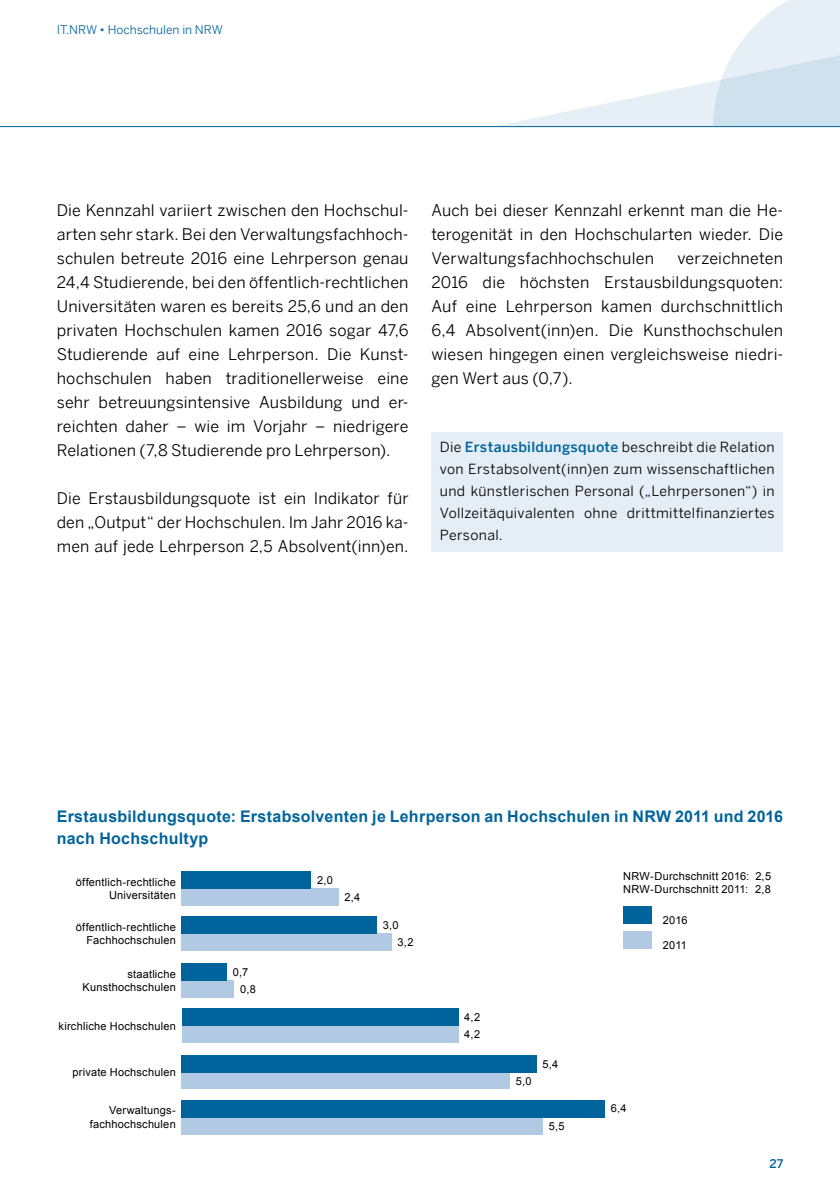
<style>
.page{position:relative;width:840px;height:1191px;background:#fff}
.page>*{position:absolute;margin:0;border:0;box-sizing:border-box;transform-origin:0 0}
.Fließtext{font:16px/24px "Benton Sans";letter-spacing:.01em;color:#000;text-align:justify}
.GRAFIK_Überschrift{font:700 16px/22px "Arial";letter-spacing:.015em;color:#00649c}
.Fließtext-2{font:14px/22px "Benton Sans";letter-spacing:.025em;color:#000;text-align:justify}
.t1{font:12px "Benton Sans";color:#00649c}
.t2{font:500 12px "Benton Sans";color:#00649c}
.GRAFIK_Beschriftunge{font:11px "Arial";letter-spacing:.02em;color:#000}
.s1{font-weight:500;color:#00649c}
</style>
<div class="page">
<hr style="left:0;top:126px;width:839px;height:1px;background:#00649c">
<svg style="left:492px;top:0;width:347px;height:127px"></svg>
<div style="left:431px;top:432px;width:351px;height:120px;background:#e5edf6"></div>
<div style="left:622px;top:906px;width:29px;height:17px;background:#00649c"></div>
<div style="left:622px;top:931px;width:29px;height:17px;background:#b1c9e2"></div>
<div style="left:181px;top:1117px;width:361px;height:17px;background:#b1c9e2"></div>
<div style="left:181px;top:1100px;width:423px;height:17px;background:#00649c"></div>
<div style="left:181px;top:1072px;width:328px;height:17px;background:#b1c9e2"></div>
<div style="left:181px;top:1055px;width:355px;height:17px;background:#00649c"></div>
<div style="left:181px;top:1025px;width:277px;height:17px;background:#b1c9e2"></div>
<div style="left:181px;top:1008px;width:277px;height:17px;background:#00649c"></div>
<div style="left:181px;top:980px;width:53px;height:17px;background:#b1c9e2"></div>
<div style="left:181px;top:963px;width:46px;height:17px;background:#00649c"></div>
<div style="left:181px;top:933px;width:210px;height:17px;background:#b1c9e2"></div>
<div style="left:181px;top:916px;width:196px;height:17px;background:#00649c"></div>
<div style="left:181px;top:888px;width:158px;height:17px;background:#b1c9e2"></div>
<div style="left:181px;top:871px;width:130px;height:17px;background:#00649c"></div>
<p class="t1" style="left:57px;top:23px;width:167px">IT.NRW • Hochschulen in NRW</p>
<p class="Fließtext" style="left:57px;top:198px;width:353px">Die Kennzahl variiert zwischen den Hochschul&shy;arten sehr stark. Bei den Verwaltungsfachhoch&shy;schulen betreute 2016 eine Lehrperson genau 24,4 Studierende, bei den öffentlich-rechtlichen Universitäten waren es bereits 25,6 und an den privaten Hochschulen kamen 2016 sogar 47,6<br>Studierende auf eine Lehrperson. Die Kunst&shy;hochschulen haben traditionellerweise eine sehr betreuungsintensive Ausbildung und er&shy;reichten daher – wie im Vorjahr – niedrigere Relationen (7,8 Studierende pro Lehrperson).</p>
<p class="Fließtext" style="left:57px;top:486px;width:353px">Die Erstausbildungsquote ist ein Indikator für den „Output“ der Hochschulen. Im Jahr 2016 ka&shy;men auf jede Lehrperson 2,5 Absolvent(inn)en.</p>
<p class="Fließtext" style="left:431px;top:198px;width:353px">Auch bei dieser Kennzahl erkennt man die He&shy;terogenität in den Hochschularten wieder. Die Verwaltungsfachhochschulen</p>
<p class="Fließtext" style="left:431px;top:246px;width:353px;text-indent:246px">verzeichneten 2016 die höchsten Erstausbildungsquoten:<br>Auf eine Lehrperson kamen durchschnittlich 6,4 Absolvent(inn)en. Die Kunsthochschulen wiesen hingegen einen vergleichsweise niedri&shy;gen Wert aus (0,7).</p>
<p class="Fließtext-2" style="left:439px;top:436px;width:336px">Die <span class="s1">Erstausbildungsquote</span> beschreibt die Relation von Erstabsolvent(inn)en zum wissenschaftlichen und künstlerischen Personal („Lehrpersonen“) in Vollzeitäquivalenten ohne drittmittelfinanziertes Personal.</p>
<p class="GRAFIK_Überschrift" style="left:57px;top:806px;width:727px">Erstausbildungsquote: Erstabsolventen je Lehrperson an Hochschulen in NRW 2011 und 2016 nach Hochschultyp</p>
<p class="GRAFIK_Beschriftunge" style="left:76px;top:875px;width:102px">öffentlich-rechtliche</p>
<p class="GRAFIK_Beschriftunge" style="left:109px;top:888px;width:68px">Universitäten</p>
<p class="GRAFIK_Beschriftunge" style="left:76px;top:920px;width:102px">öffentlich-rechtliche</p>
<p class="GRAFIK_Beschriftunge" style="left:86px;top:933px;width:91px">Fachhochschulen</p>
<p class="GRAFIK_Beschriftunge" style="left:127px;top:966px;width:50px">staatliche</p>
<p class="GRAFIK_Beschriftunge" style="left:83px;top:980px;width:95px">Kunsthochschulen</p>
<p class="GRAFIK_Beschriftunge" style="left:59px;top:1018px;width:119px">kirchliche Hochschulen</p>
<p class="GRAFIK_Beschriftunge" style="left:72px;top:1065px;width:105px">private Hochschulen</p>
<p class="GRAFIK_Beschriftunge" style="left:109px;top:1103px;width:67px">Verwaltungs-</p>
<p class="GRAFIK_Beschriftunge" style="left:90px;top:1116px;width:87px">fachhochschulen</p>
<p class="GRAFIK_Beschriftunge" style="left:233px;top:964px;width:17px">0,7</p>
<p class="GRAFIK_Beschriftunge" style="left:240px;top:982px;width:17px">0,8</p>
<p class="GRAFIK_Beschriftunge" style="left:317px;top:873px;width:17px">2,0</p>
<p class="GRAFIK_Beschriftunge" style="left:344px;top:889px;width:17px">2,4</p>
<p class="GRAFIK_Beschriftunge" style="left:382px;top:918px;width:17px">3,0</p>
<p class="GRAFIK_Beschriftunge" style="left:397px;top:935px;width:17px">3,2</p>
<p class="GRAFIK_Beschriftunge" style="left:464px;top:1009px;width:17px">4,2</p>
<p class="GRAFIK_Beschriftunge" style="left:464px;top:1027px;width:17px">4,2</p>
<p class="GRAFIK_Beschriftunge" style="left:515px;top:1073px;width:17px">5,0</p>
<p class="GRAFIK_Beschriftunge" style="left:542px;top:1056px;width:17px">5,4</p>
<p class="GRAFIK_Beschriftunge" style="left:548px;top:1118px;width:17px">5,5</p>
<p class="GRAFIK_Beschriftunge" style="left:622px;top:869px;width:149px">NRW-Durchschnitt 2016: 2,5</p>
<p class="GRAFIK_Beschriftunge" style="left:622px;top:882px;width:149px">NRW-Durchschnitt 2011: 2,8</p>
<p class="GRAFIK_Beschriftunge" style="left:662px;top:912px;width:26px">2016</p>
<p class="GRAFIK_Beschriftunge" style="left:662px;top:937px;width:26px">2011</p>
<p class="GRAFIK_Beschriftunge" style="left:610px;top:1101px;width:17px">6,4</p>
<p class="t2" style="left:769px;top:1156px;width:15px">27</p>
</div>
